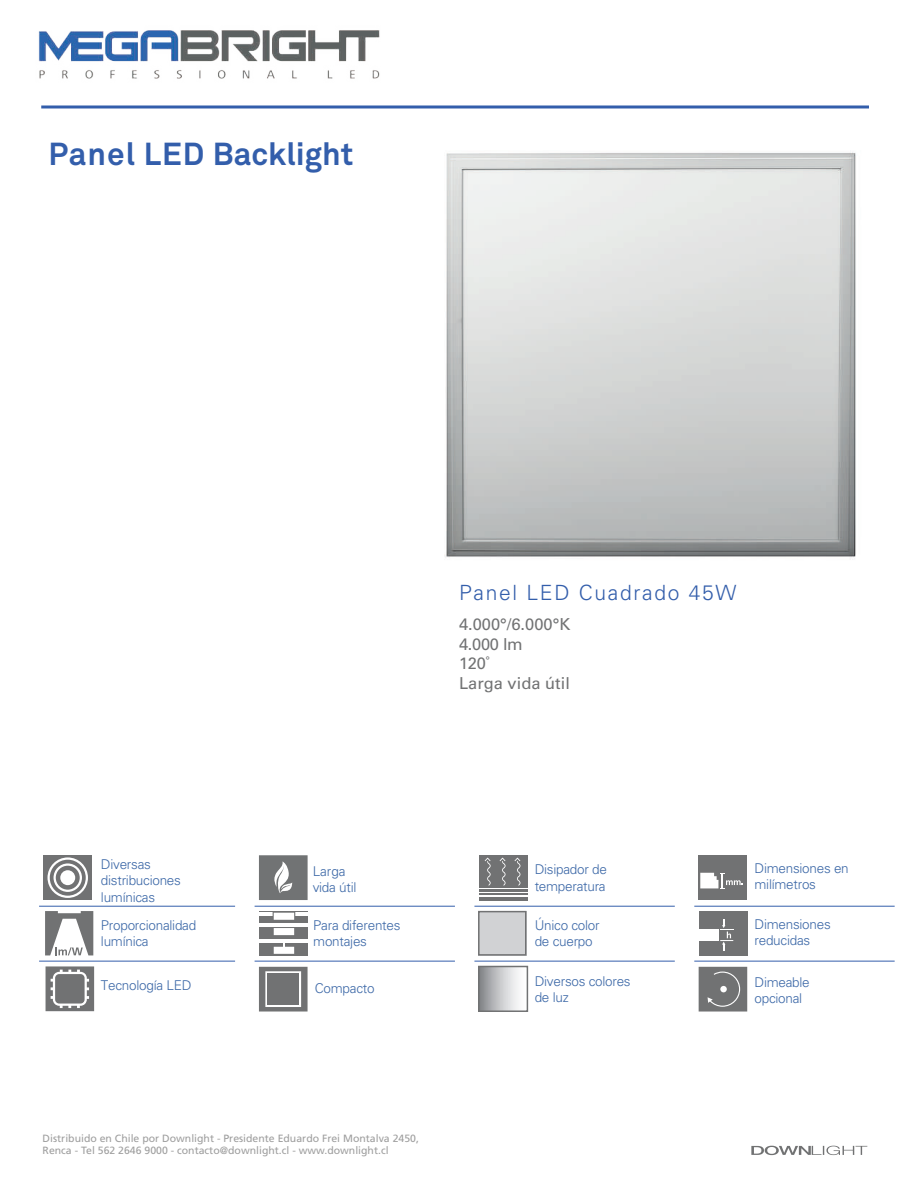
<style>
.page{position:relative;width:918px;height:1188px;background:#fff}
.page>*{position:absolute;margin:0;border:0;box-sizing:border-box;transform-origin:0 0}
.t1{font:700 31.5px "Akkurat";color:#335eab}
.t2{font:300 21px "Univers LT Std";letter-spacing:.08em;color:#335eab}
.t3{font:16.5px/19.8px "Univers LT Std";color:#717273}
.t4{font:300 13.5px/16.2px "Univers LT Std";letter-spacing:-.02em;color:#3c68a7}
.t5{font:10.5px/12.6px "Frutiger";color:#9e9e9e}
</style>
<div class="page">
<img style="left:38px;top:30px;width:412px;height:79px">
<img style="left:444px;top:152px;width:412px;height:408px">
<hr style="left:41px;top:105px;width:828px;height:3px;background:#335eab">
<svg style="left:46px;top:966px;width:48px;height:45px;background:#88898a"></svg>
<div style="left:43px;top:855px;width:49px;height:45px;background:#717273"></div>
<svg style="left:48px;top:857px;width:40px;height:41px"></svg>
<div style="left:60px;top:870px;width:15px;height:15px;background:#fff;border-radius:50%"></div>
<svg style="left:45px;top:911px;width:48px;height:44px"></svg>
<hr style="left:39px;top:906px;width:196px;height:1px;background:#335eab">
<hr style="left:39px;top:961px;width:196px;height:1px;background:#335eab">
<svg style="left:259px;top:967px;width:49px;height:45px;background:#848485"></svg>
<hr style="left:255px;top:906px;width:200px;height:1px;background:#335eab">
<hr style="left:255px;top:961px;width:200px;height:1px;background:#335eab">
<hr style="left:479px;top:893px;width:48px;height:2px;background:#717273">
<hr style="left:479px;top:897px;width:48px;height:3px;background:#717273">
<div style="left:479px;top:855px;width:48px;height:33px;background:#717273"></div>
<hr style="left:479px;top:889px;width:48px;height:2px;background:#717273">
<svg style="left:514px;top:858px;width:6px;height:28px"></svg>
<svg style="left:500px;top:858px;width:6px;height:28px"></svg>
<svg style="left:485px;top:858px;width:6px;height:28px"></svg>
<div style="left:479px;top:967px;width:48px;height:45px;background:linear-gradient(to right,#898b8f,#fff)"></div>
<hr style="left:474px;top:906px;width:201px;height:1px;background:#335eab">
<hr style="left:474px;top:961px;width:201px;height:1px;background:#335eab">
<div style="left:478px;top:966px;width:50px;height:46px;border:2px solid #717273"></div>
<div style="left:699px;top:855px;width:48px;height:45px;background:#717273"></div>
<svg style="left:700px;top:873px;width:43px;height:16px"></svg>
<div style="left:699px;top:911px;width:49px;height:45px;background:#717273"></div>
<div style="left:699px;top:929px;width:20px;height:11px;background:#fff"></div>
<svg style="left:720px;top:919px;width:13px;height:32px"></svg>
<svg style="left:699px;top:967px;width:48px;height:45px;background:#7b7c7c"></svg>
<hr style="left:694px;top:906px;width:201px;height:1px;background:#335eab">
<hr style="left:694px;top:961px;width:201px;height:1px;background:#335eab">
<svg style="left:751px;top:1146px;width:116px;height:9px"></svg>
<svg style="left:259px;top:855px;width:49px;height:45px;background:#838586"></svg>
<div style="left:478px;top:911px;width:48px;height:45px;background:#d1d2d4"></div>
<div style="left:478px;top:911px;width:48px;height:45px;border:2px solid #717273"></div>
<div style="left:259px;top:911px;width:49px;height:45px;background:#717273"></div>
<svg style="left:259px;top:912px;width:49px;height:8px"></svg>
<hr style="left:259px;top:925px;width:49px;height:2px;background:#fff">
<hr style="left:259px;top:924px;width:49px;height:1px;background:#fff">
<svg style="left:273px;top:928px;width:22px;height:8px"></svg>
<hr style="left:259px;top:940px;width:49px;height:2px;background:#fff">
<hr style="left:259px;top:939px;width:49px;height:1px;background:#fff">
<svg style="left:273px;top:943px;width:22px;height:11px"></svg>
<h1 class="t1" style="left:48px;top:134px;width:307px">Panel LED Backlight</h1>
<h2 class="t2" style="left:459px;top:580px;width:279px">Panel LED Cuadrado 45W</h2>
<p class="t3" style="left:459px;top:614px;width:113px">4.000°/6.000°K<br>4.000 lm<br>120˚<br>Larga vida útil</p>
<p class="t4" style="left:101px;top:856px;width:82px">Diversas distribuciones lumínicas</p>
<p class="t4" style="left:101px;top:917px;width:97px">Proporcionalidad lumínica</p>
<p class="t4" style="left:101px;top:977px;width:92px">Tecnología LED</p>
<p class="t4" style="left:313px;top:863px;width:45px">Larga vida útil</p>
<p class="t4" style="left:313px;top:917px;width:89px">Para diferentes montajes</p>
<p class="t4" style="left:315px;top:980px;width:61px">Compacto</p>
<p class="t5" style="left:43px;top:1132px;width:378px">Distribuido en Chile por Downlight - Presidente Eduardo Frei Montalva 2450,<br>Renca - Tel 562 2646 9000 - contacto@downlight.cl - www.downlight.cl</p>
<p class="t4" style="left:535px;top:862px;width:74px">Disipador de temperatura</p>
<p class="t4" style="left:535px;top:917px;width:67px">Único color de cuerpo</p>
<p class="t4" style="left:535px;top:973px;width:98px">Diversos colores de luz</p>
<p class="t4" style="left:755px;top:860px;width:96px">Dimensiones en milímetros</p>
<p class="t4" style="left:755px;top:916px;width:78px">Dimensiones reducidas</p>
<p class="t4" style="left:755px;top:974px;width:57px">Dimeable opcional</p>
</div>
